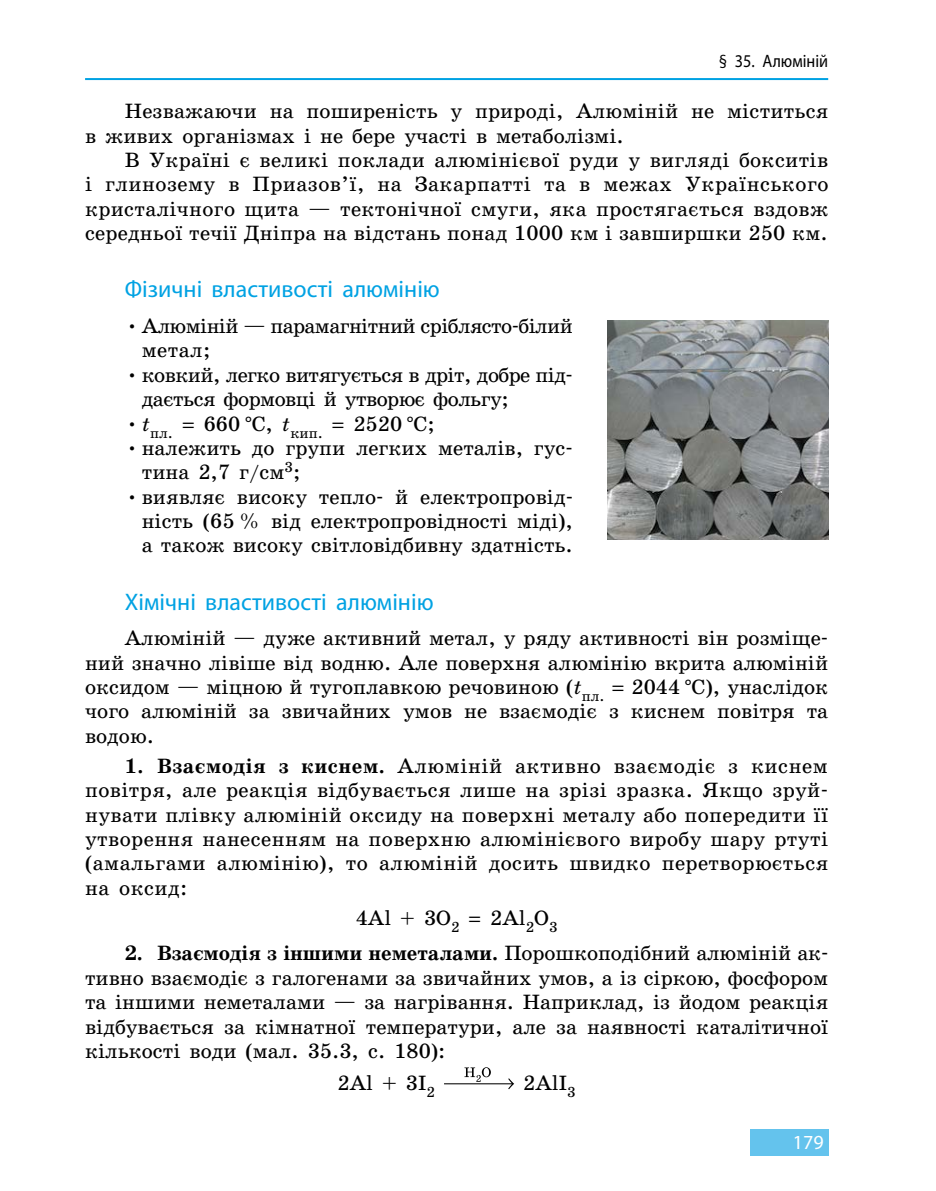
<style>
.page{position:relative;width:936px;height:1191px;background:#fff}
.page>*{position:absolute;margin:0;border:0;box-sizing:border-box;transform-origin:0 0}
.t1{font:24px "Myriad Pro";color:#00a2e3}
.t2{font:21px/24.4px "School Book C";color:#000;text-align:justify}
.t3{font:21px/24.4px "School Book C";letter-spacing:-.025em;color:#000}
.t4{font:21px/24.4px "School Book C";letter-spacing:-.03em;color:#000}
.t5{font:20px "Myriad Pro";color:#fff}
.t6{font:18px "Myriad Pro";color:#000;scale:.9 1}
.s1{font-style:italic}
.s2{font-family:"Myriad Pro"}
.s3{font-weight:700}
</style>
<div class="page">
<hr style="left:85px;top:78px;width:743px;height:2px;background:#00a2e3">
<div style="left:749px;top:1129px;width:79px;height:27px;background:#64c3ed"></div>
<svg style="left:444px;top:1067px;width:70px;height:22px"></svg>
<img style="left:607px;top:320px;width:221px;height:219px">
<p class="t6" style="left:719px;top:50px;width:123px">§ 35. Алюміній</p>
<p class="t2" style="left:85px;top:99px;width:744px;text-indent:40px">Незважаючи на поширеність у природі, Алюміній не міститься в живих організмах і не бере участі в метаболізмі.</p>
<p class="t2" style="left:85px;top:148px;width:744px;text-indent:40px">В Україні є великі поклади алюмінієвої руди у вигляді бокситів і глинозему в Приазов’ї, на Закарпатті та в межах Українського кристалічного щита — тектонічної смуги, яка простягається вздовж середньої течії Дніпра на відстань понад 1000 км і завширшки 250 км.</p>
<p class="t1" style="left:125px;top:274px;width:316px">Фізичні властивості алюмінію</p>
<p class="t4" style="left:142px;top:314px;width:432px;text-indent:-17px">•Алюміній — парамагнітний сріблясто-білий метал;</p>
<p class="t3" style="left:142px;top:363px;width:432px;text-indent:-17px">•ковкий, легко витягується в дріт, добре під&shy;дається формовці й утворює фольгу;</p>
<p class="t2" style="left:125px;top:411px;width:311px">•<span class="s1">t</span><sub>пл.</sub> <span class="s2">=</span> 660 <span class="s2">°</span>С, <span class="s1">t</span><sub>кип.</sub> <span class="s2">=</span> 2520 <span class="s2">°</span>С;</p>
<p class="t2" style="left:142px;top:436px;width:432px;text-indent:-17px">•належить до групи легких металів, гус&shy;тина 2,7 г/см<sup>3</sup>;</p>
<p class="t2" style="left:142px;top:484px;width:433px;text-indent:-17px">•виявляє високу тепло- й електропровід&shy;ність (65 % від електропровідності міді), а також високу світловідбивну здатність.</p>
<p class="t1" style="left:125px;top:587px;width:310px">Хімічні властивості алюмінію</p>
<p class="t2" style="left:85px;top:626px;width:744px;text-indent:40px">Алюміній — дуже активний метал, у ряду активності він розміще&shy;ний значно лівіше від водню. Але поверхня алюмінію вкрита алюміній оксидом — міцною й тугоплавкою речовиною (<span class="s1">t</span><sub>пл.</sub> <span class="s2">=</span> 2044 <span class="s2">°</span>С), унаслідок чого алюміній за звичайних умов не взаємодіє з киснем повітря та водою.</p>
<p class="t2" style="left:85px;top:754px;width:744px;text-indent:40px"><span class="s3">1. Взаємодія з киснем.</span> Алюміній активно взаємодіє з киснем повітря, але реакція відбувається лише на зрізі зразка. Якщо зруй&shy;нувати плівку алюміній оксиду на поверхні металу або попередити її утворення нанесенням на поверхню алюмінієвого виробу шару ртуті (амальгами алюмінію), то алюміній досить швидко перетворюється на оксид:</p>
<p class="t2" style="left:356px;top:905px;width:203px">4Al + 3O<sub>2</sub> <span class="s2">=</span> 2Al<sub>2</sub>O<sub>3</sub></p>
<p class="t2" style="left:85px;top:941px;width:745px;text-indent:40px"><span class="s3">2. Взаємодія з іншими неметалами.</span> Порошкоподібний алюміній ак&shy;тивно взаємодіє з галогенами за звичайних умов, а із сіркою, фосфором та іншими неметалами — за нагрівання. Наприклад, із йодом реакція відбувається за кімнатної температури, але за наявності каталітичної кількості води (мал. 35.3, с. 180):</p>
<p class="t2" style="left:337px;top:1071px;width:99px">2Al + 3I<sub>2</sub></p>
<p class="t2" style="left:523px;top:1071px;width:54px">2AlI<sub>3</sub></p>
<p class="t5" style="left:792px;top:1130px;width:32px">179</p>
</div>
